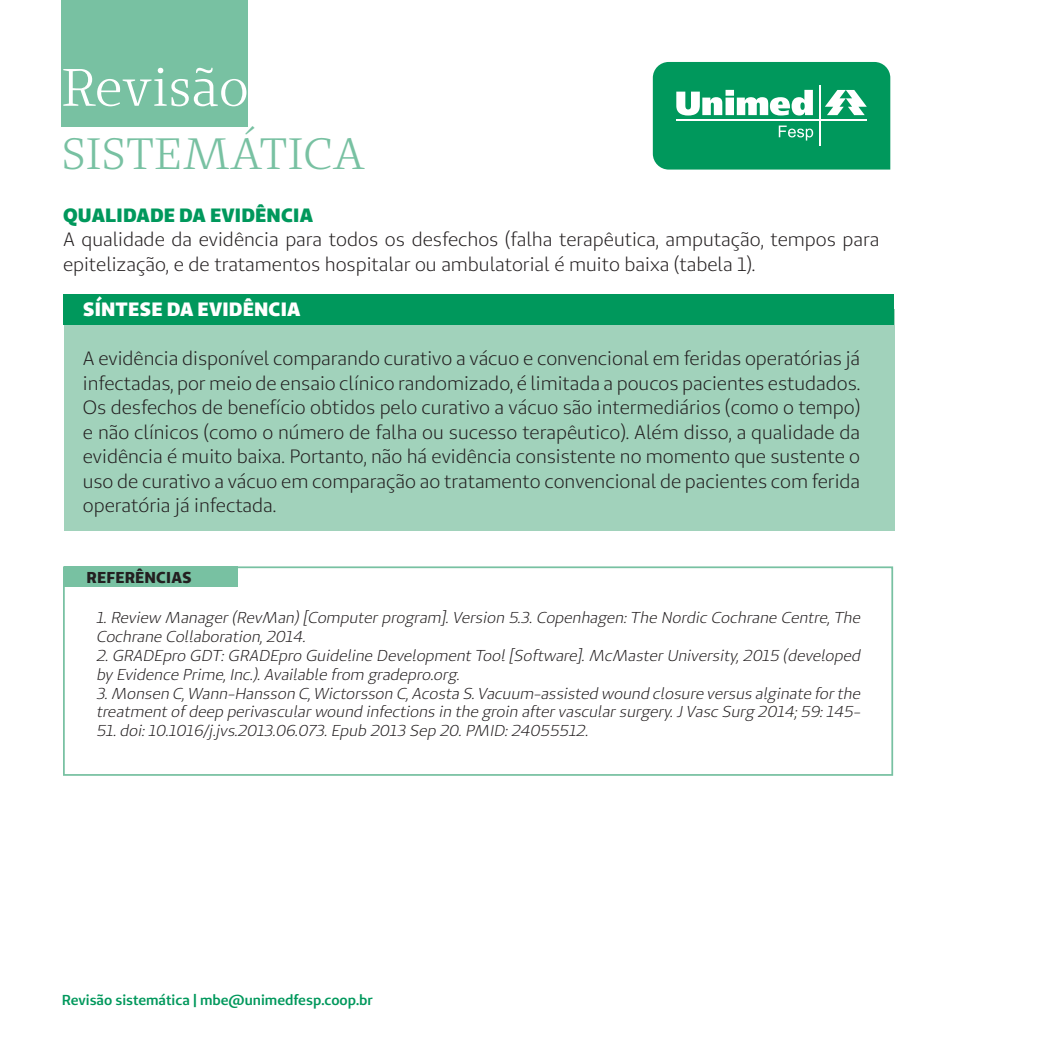
<style>
.page{position:relative;width:1042px;height:1042px;background:#fff}
.page>*{position:absolute;margin:0;border:0;box-sizing:border-box;transform-origin:0 0}
.t1{font:52.5px "Unimed Serif";color:#fff}
.t2{font:43.75px "Unimed Serif";letter-spacing:.01em;color:#78c1a2}
.Texto{font:19.25px/24.5px "Unimed Sans";color:#231f20}
.Intertítulo{font:900 19.25px "Unimed Sans";letter-spacing:.01em;color:#00985c}
.Intertítulo-2{font:900 19.25px "Unimed Sans";letter-spacing:.01em;color:#fff}
.Referências{font:italic 15.75px/18.9px "Unimed Sans";color:#231f20}
.Referências-2{font:800 15.75px "Unimed Sans";letter-spacing:.01em;color:#231f20}
.t3{font:600 14.35px "Unimed Sans";color:#00985c}
</style>
<div class="page">
<div style="left:61px;top:0;width:187px;height:127px;background:#78c1a2"></div>
<svg style="left:652px;top:62px;width:239px;height:108px;background:#24a673"></svg>
<div style="left:64px;top:309px;width:830px;height:222px;background:#a1d2bb"></div>
<div style="left:63px;top:294px;width:830px;height:30px;background:#00985c"></div>
<div style="left:63px;top:566px;width:830px;height:210px;border:2px solid #78c1a2"></div>
<div style="left:64px;top:566px;width:173px;height:21px;background:#78c1a2"></div>
<h1 class="t1" style="left:62px;top:54px;width:189px">Revisão</h1>
<h2 class="t2" style="left:62px;top:126px;width:305px">SISTEMÁTICA</h2>
<p class="Intertítulo" style="left:63px;top:202px;width:251px">QUALIDADE DA EVIDÊNCIA</p>
<p class="Texto" style="left:63px;top:227px;width:818px">A qualidade da evidência para todos os desfechos (falha terapêutica, amputação, tempos para epitelização, e de tratamentos hospitalar ou ambulatorial é muito baixa (tabela 1).</p>
<p class="Intertítulo-2" style="left:83px;top:297px;width:219px">SÍNTESE DA EVIDÊNCIA</p>
<p class="Texto" style="left:83px;top:346px;width:779px;text-align:justify">A evidência disponível comparando curativo a vácuo e convencional em feridas operatórias já infectadas, por meio de ensaio clínico randomizado, é limitada a poucos pacientes estudados.<br>Os desfechos de benefício obtidos pelo curativo a vácuo são intermediários (como o tempo) e não clínicos (como o número de falha ou sucesso terapêutico). Além disso, a qualidade da evidência é muito baixa. Portanto, não há evidência consistente no momento que sustente o uso de curativo a vácuo em comparação ao tratamento convencional de pacientes com ferida operatória já infectada.</p>
<p class="Referências-2" style="left:87px;top:567px;width:107px">REFERÊNCIAS</p>
<p class="Referências" style="left:96px;top:608px;width:769px">1.Review Manager(RevMan)[Computerprogram].Version 5.3.Copenhagen:The Nordic Cochrane Centre,The<br>Cochrane Collaboration,2014.</p>
<p class="Referências" style="left:96px;top:645px;width:769px">2.GRADEpro GDT:GRADEpro Guideline DevelopmentTool[Software].McMasterUniversity,2015 (developed by Evidence Prime,Inc.).Available from gradepro.org.</p>
<p class="Referências" style="left:96px;top:683px;width:769px;text-align:justify">3.Monsen C,Wann-Hansson C,Wictorsson C,Acosta S.Vacuum-assisted wound closure versus alginate forthe treatmentof deep perivascularwound infections in the groin aftervascularsurgery.JVasc Surg 2014;59:145- 51.doi:10.1016/j.jvs.2013.06.073.Epub 2013 Sep 20.PMID:24055512.</p>
<p class="t3" style="left:62px;top:990px;width:313px">Revisão sistemática | mbe@unimedfesp.coop.br</p>
</div>
